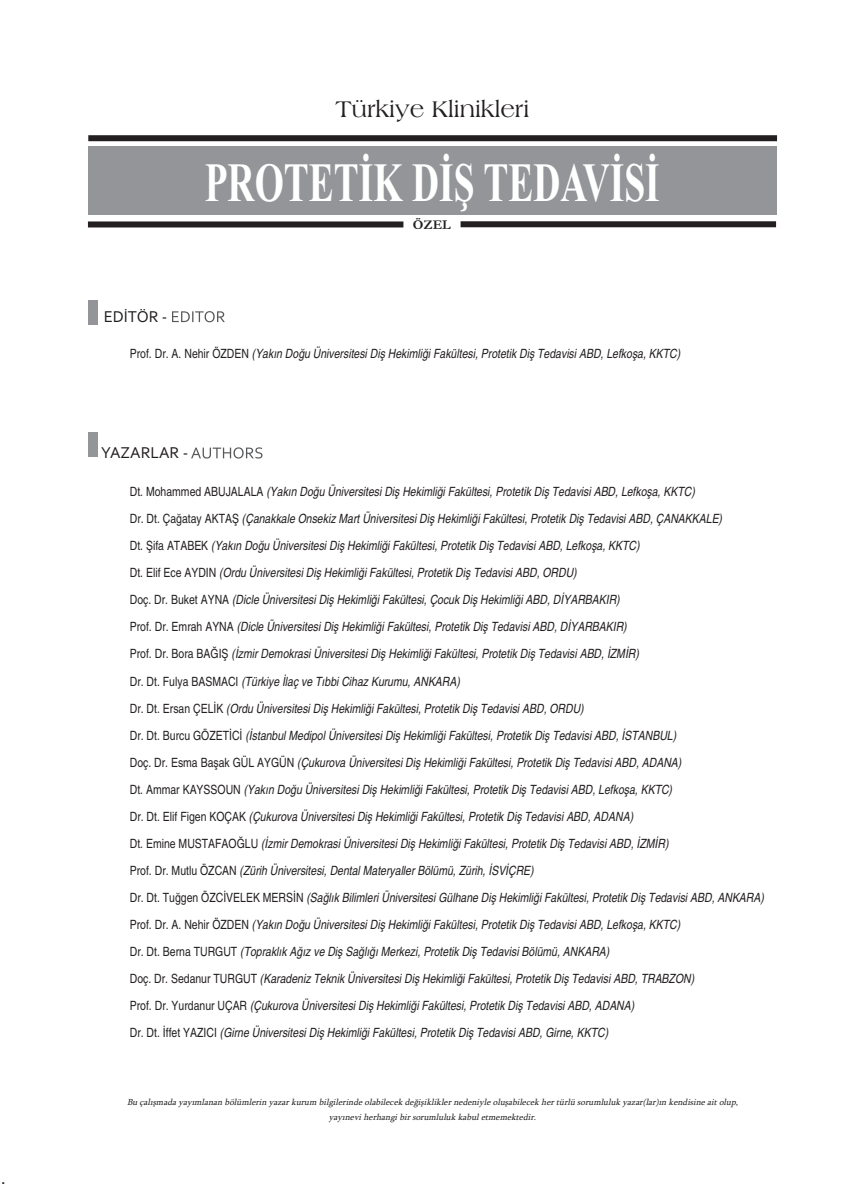
<style>
.page{position:relative;width:865px;height:1197px;background:#fff}
.page>*{position:absolute;margin:0;border:0;box-sizing:border-box;transform-origin:0 0}
.t1{font:700 55.35px "Times New Roman";color:#fff;scale:.68 1}
.t2{font:24px "Americana BT Roman";color:#231f20}
.t3{font:18px "Arial";color:#231f20}
.t4{font:16.5px "Corbel";color:#231f20}
.t5{font:700 13.5px "Garamond";color:#231f20}
.t6{font:italic condensed 12.75px/27px "Helvetica";color:#231f20}
.t7{font:italic 9px/15px "Sylfaen";color:#231f20;text-align:center}
.s1{font-style:normal}
</style>
<div class="page">
<div style="left:88px;top:147px;width:688px;height:68px;background:#939598"></div>
<div style="left:88px;top:135px;width:689px;height:6px;background:#231f20"></div>
<div style="left:88px;top:221px;width:315px;height:6px;background:#231f20"></div>
<div style="left:460px;top:221px;width:316px;height:6px;background:#231f20"></div>
<div style="left:88px;top:300px;width:9px;height:25px;background:#939598"></div>
<svg style="left:172px;top:311px;width:52px;height:11px"></svg>
<div style="left:88px;top:432px;width:9px;height:25px;background:#939598"></div>
<svg style="left:191px;top:447px;width:71px;height:11px"></svg>
<h3 class="t3" style="left:1px;top:1166px;width:7px">.</h3>
<p class="t4" style="left:104px;top:307px;width:65px">EDİTÖR -</p>
<h2 class="t2" style="left:335px;top:94px;width:195px">Türkiye Klinikleri</h2>
<h1 class="t1" style="left:205px;top:149px;width:671px">PROTETİK DİŞ TEDAVİSİ</h1>
<p class="t5" style="left:413px;top:216px;width:39px">ÖZEL</p>
<p class="t6" style="left:130px;top:340px;width:552px"><span class="s1">Prof. Dr. A. Nehir ÖZDEN</span> (Yakın Doğu Üniversitesi Diş Hekimliği Fakültesi, Protetik Diş Tedavisi ABD, Lefkoşa, KKTC)</p>
<p class="t4" style="left:101px;top:443px;width:88px">YAZARLAR -</p>
<p class="t6" style="left:130px;top:478px;width:635px"><span class="s1">Dt. Mohammed ABUJALALA</span> (Yakın Doğu Üniversitesi Diş Hekimliği Fakültesi, Protetik Diş Tedavisi ABD, Lefkoşa, KKTC)<br><span class="s1">Dr. Dt. Çağatay AKTAŞ</span> (Çanakkale Onsekiz Mart Üniversitesi Diş Hekimliği Fakültesi, Protetik Diş Tedavisi ABD, ÇANAKKALE)<br><span class="s1">Dt. Şifa ATABEK</span> (Yakın Doğu Üniversitesi Diş Hekimliği Fakültesi, Protetik Diş Tedavisi ABD, Lefkoşa, KKTC)<br><span class="s1">Dt. Elif Ece AYDIN</span> (Ordu Üniversitesi Diş Hekimliği Fakültesi, Protetik Diş Tedavisi ABD, ORDU)<br><span class="s1">Doç. Dr. Buket AYNA</span> (Dicle Üniversitesi Diş Hekimliği Fakültesi, Çocuk Diş Hekimliği ABD, DİYARBAKIR)<br><span class="s1">Prof. Dr. Emrah AYNA</span> (Dicle Üniversitesi Diş Hekimliği Fakültesi, Protetik Diş Tedavisi ABD, DİYARBAKIR)<br><span class="s1">Prof. Dr. Bora BAĞIŞ</span> (İzmir Demokrasi Üniversitesi Diş Hekimliği Fakültesi, Protetik Diş Tedavisi ABD, İZMİR)<br><span class="s1">Dr. Dt. Fulya BASMACI</span> (Türkiye İlaç ve Tıbbi Cihaz Kurumu, ANKARA)<br><span class="s1">Dr. Dt. Ersan ÇELİK</span> (Ordu Üniversitesi Diş Hekimliği Fakültesi, Protetik Diş Tedavisi ABD, ORDU)<br><span class="s1">Dr. Dt. Burcu GÖZETİCİ</span> (İstanbul Medipol Üniversitesi Diş Hekimliği Fakültesi, Protetik Diş Tedavisi ABD, İSTANBUL)<br><span class="s1">Doç. Dr. Esma Başak GÜL AYGÜN</span> (Çukurova Üniversitesi Diş Hekimliği Fakültesi, Protetik Diş Tedavisi ABD, ADANA)<br><span class="s1">Dt. Ammar KAYSSOUN</span> (Yakın Doğu Üniversitesi Diş Hekimliği Fakültesi, Protetik Diş Tedavisi ABD, Lefkoşa, KKTC)<br><span class="s1">Dr. Dt. Elif Figen KOÇAK</span> (Çukurova Üniversitesi Diş Hekimliği Fakültesi, Protetik Diş Tedavisi ABD, ADANA)<br><span class="s1">Dt. Emine MUSTAFAOĞLU</span> (İzmir Demokrasi Üniversitesi Diş Hekimliği Fakültesi, Protetik Diş Tedavisi ABD, İZMİR)<br><span class="s1">Prof. Dr. Mutlu ÖZCAN</span> (Zürih Üniversitesi, Dental Materyaller Bölümü, Zürih, İSVİÇRE)<br><span class="s1">Dr. Dt. Tuğgen ÖZCİVELEK MERSİN</span> (Sağlık Bilimleri Üniversitesi Gülhane Diş Hekimliği Fakültesi, Protetik Diş Tedavisi ABD, ANKARA)<br><span class="s1">Prof. Dr. A. Nehir ÖZDEN</span> (Yakın Doğu Üniversitesi Diş Hekimliği Fakültesi, Protetik Diş Tedavisi ABD, Lefkoşa, KKTC)<br><span class="s1">Dr. Dt. Berna TURGUT</span> (Topraklık Ağız ve Diş Sağlığı Merkezi, Protetik Diş Tedavisi Bölümü, ANKARA)<br><span class="s1">Doç. Dr. Sedanur TURGUT</span> (Karadeniz Teknik Üniversitesi Diş Hekimliği Fakültesi, Protetik Diş Tedavisi ABD, TRABZON)<br><span class="s1">Prof. Dr. Yurdanur UÇAR</span> (Çukurova Üniversitesi Diş Hekimliği Fakültesi, Protetik Diş Tedavisi ABD, ADANA)<br><span class="s1">Dr. Dt. İffet YAZICI</span> (Girne Üniversitesi Diş Hekimliği Fakültesi, Protetik Diş Tedavisi ABD, Girne, KKTC)</p>
<p class="t7" style="left:127px;top:1094px;width:615px">Bu çalışmada yayımlanan bölümlerin yazar kurum bilgilerinde olabilecek değişiklikler nedeniyle oluşabilecek her türlü sorumluluk yazar(lar)ın kendisine ait olup, yayınevi herhangi bir sorumluluk kabul etmemektedir.</p>
</div>
